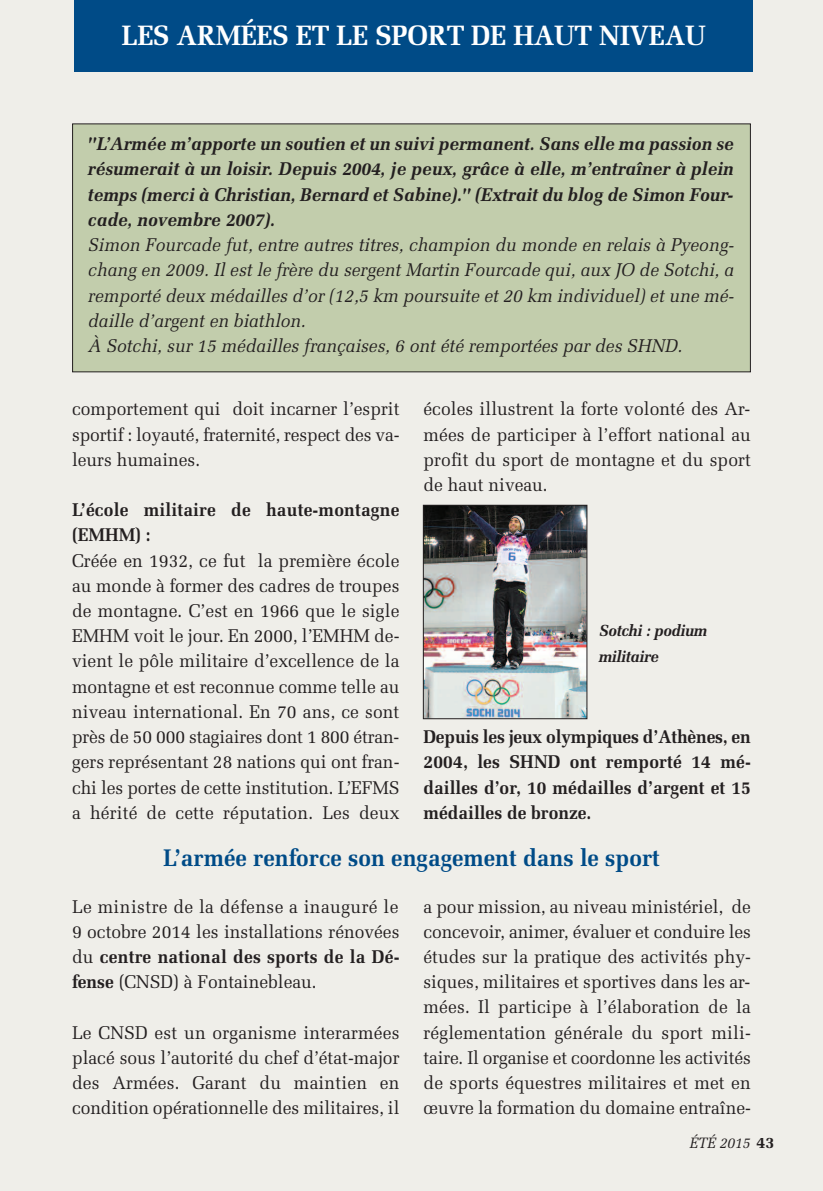
<style>
.page{position:relative;width:823px;height:1191px;background:#fff}
.page>*{position:absolute;margin:0;border:0;box-sizing:border-box;transform-origin:0 0}
.t1{font:700 28px "Melior";letter-spacing:-.01em;color:#fff;scale:.95 1}
.t2{font:700 24px "Melior";color:#004b87;scale:.95 1}
.t3{font:18.4px/25.2px "Melior";color:#231f20;text-align:justify;scale:.95 1}
.t4{font:italic 18.4px/25.2px "Melior";color:#231f20;scale:.95 1}
.t5{font:italic 700 18.4px/25.2px "Melior";color:#231f20;text-align:justify;scale:.95 1}
.t6{font:700 18.4px/25.2px "Melior";color:#231f20;scale:.95 1}
.t7{font:italic 700 16px/25.2px "Melior";letter-spacing:-.025em;color:#231f20;scale:.95 1}
.t8{font:italic 15px "Melior";letter-spacing:-.015em;color:#231f20;scale:.95 1}
.s1{font-weight:700}
.s2{font-weight:700;font-style:normal;font-size:16px}
</style>
<div class="page">
<div style="left:0;top:0;width:822px;height:1191px;background:#efeee9"></div>
<div style="left:74px;top:0;width:678px;height:72px;background:#004b87"></div>
<div style="left:72px;top:124px;width:678px;height:248px;background:#c2cdac"></div>
<img style="left:424px;top:507px;width:161px;height:210px">
<div style="left:422px;top:505px;width:165px;height:214px;border:1px solid #231f20"></div>
<h1 class="t1" style="left:121px;top:19px;width:616px">LES ARMÉES ET LE SPORT DE HAUT NIVEAU</h1>
<p class="t5" style="left:88px;top:131px;width:681px">"L’Armée m’apporte un soutien et un suivi permanent. Sans elle ma passion se résumerait à un loisir. Depuis 2004, je peux, grâce à elle, m’entraîner à plein temps (merci à Christian, Bernard et Sabine)." (Extrait du blog de Simon Four&shy;cade, novembre 2007).</p>
<p class="t4" style="left:88px;top:232px;width:681px">Simon Fourcade fut, entre autres titres, champion du monde en relais à Pyeong&shy;chang en 2009. Il est le frère du sergent Martin Fourcade qui, aux JO de Sotchi, a remporté deux médailles d’or (12,5 km poursuite et 20 km individuel) et une mé&shy;daille d’argent en biathlon.<br>À Sotchi, sur 15 médailles françaises, 6 ont été remportées par des SHND.</p>
<p class="t3" style="left:72px;top:396px;width:346px">comportement qui doit incarner l’esprit sportif : loyauté, fraternité, respect des va&shy;leurs humaines.</p>
<p class="t6" style="left:72px;top:497px;width:346px">L’école militaire de haute-montagne (EMHM) :</p>
<p class="t3" style="left:72px;top:547px;width:346px">Créée en 1932, ce fut la première école au monde à former des cadres de troupes de montagne. C’est en 1966 que le sigle EMHM voit le jour. En 2000, l’EMHM de&shy;vient le pôle militaire d’excellence de la montagne et est reconnue comme telle au niveau international. En 70 ans, ce sont près de 50 000 stagiaires dont 1 800 étran&shy;gers représentant 28 nations qui ont fran&shy;chi les portes de cette institution. L’EFMS a hérité de cette réputation. Les deux</p>
<p class="t3" style="left:423px;top:396px;width:346px">écoles illustrent la forte volonté des Ar&shy;mées de participer à l’effort national au profit du sport de montagne et du sport de haut niveau.</p>
<p class="t7" style="left:598px;top:618px;width:116px">Sotchi : podium militaire</p>
<p class="t6" style="left:423px;top:724px;width:346px;text-align:justify">Depuis les jeux olympiques d’Athènes, en 2004, les SHND ont remporté 14 mé&shy;dailles d’or, 10 médailles d’argent et 15 médailles de bronze.</p>
<h2 class="t2" style="left:163px;top:843px;width:524px">L’armée renforce son engagement dans le sport</h2>
<p class="t3" style="left:72px;top:893px;width:346px">Le ministre de la défense a inauguré le 9 octobre 2014 les installations rénovées du <span class="s1">centre national des sports de la Dé&shy;fense</span> (CNSD) à Fontainebleau.</p>
<p class="t3" style="left:72px;top:1019px;width:346px">Le CNSD est un organisme interarmées placé sous l’autorité du chef d’état-major des Armées. Garant du maintien en condition opérationnelle des militaires, il</p>
<p class="t3" style="left:423px;top:893px;width:346px">a pour mission, au niveau ministériel, de concevoir, animer, évaluer et conduire les études sur la pratique des activités phy&shy;siques, militaires et sportives dans les ar&shy;mées. Il participe à l’élaboration de la réglementation générale du sport mili&shy;taire. Il organise et coordonne les activités de sports équestres militaires et met en œuvre la formation du domaine entraîne-</p>
<p class="t8" style="left:689px;top:1134px;width:91px">ÉTÉ 2015 <span class="s2">43</span></p>
</div>
